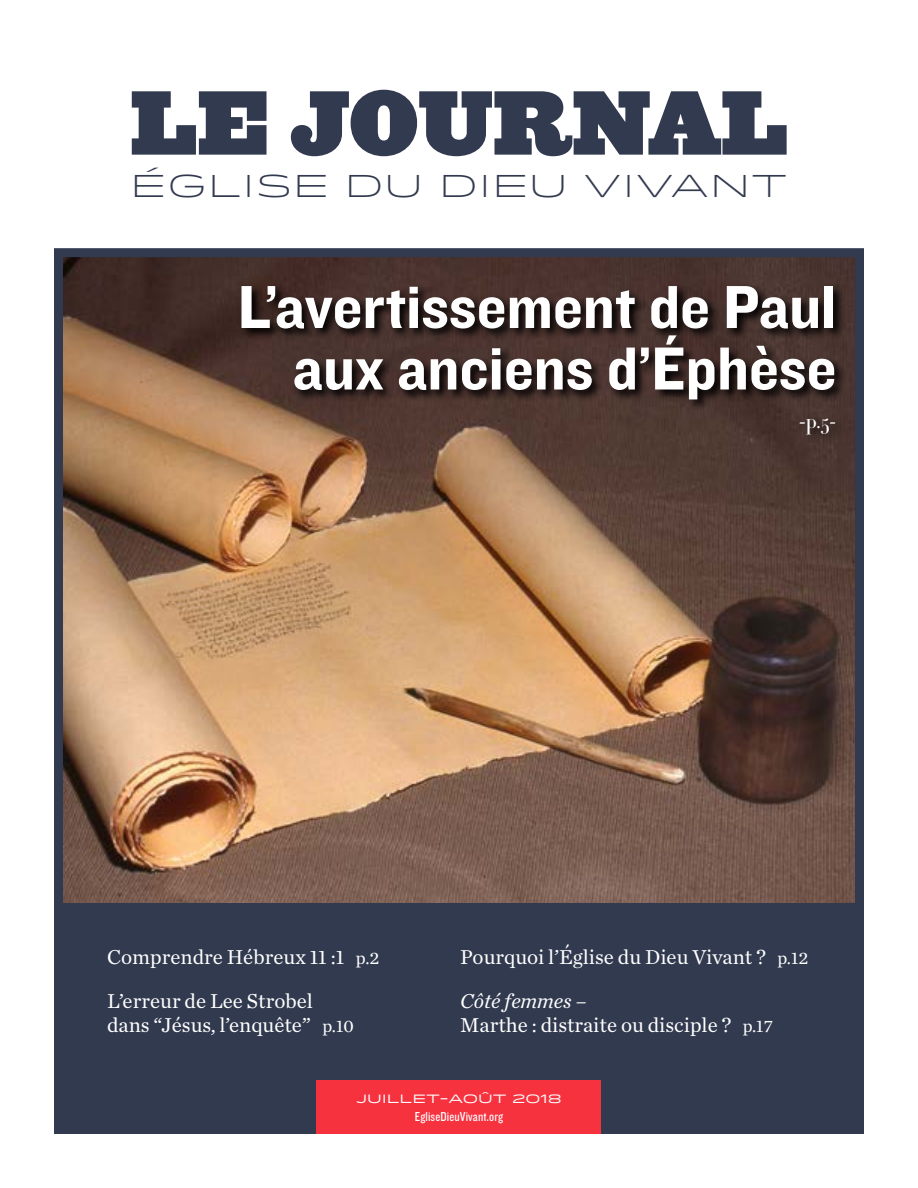
<style>
.page{position:relative;width:918px;height:1188px;background:#fff}
.page>*{position:absolute;margin:0;border:0;box-sizing:border-box;transform-origin:0 0}
.t1{font:900 84px "Ziggurat";color:#323a4f}
.t2{font:63px/61.5px "Knockout 51 Middleweight";color:#fff;text-align:right}
.t3{font:300 31.5px "Idlewild";letter-spacing:.02em;color:#323a4f}
.t4{font:21px/44.2px "Chronicle Text G1";color:#fff}
.t5{font:500 21px "HTF Didot M16";color:#fff}
.t6{font:13.5px "Knockout 29 Junior Ltweight";letter-spacing:.01em;color:#fff}
.t7{font:12px "Idlewild";color:#fff}
.s1{font-size:18px}
.s2{font-style:italic}
</style>
<div class="page">
<div style="left:54px;top:904px;width:810px;height:230px;background:#323a4f"></div>
<div style="left:317px;top:1080px;width:284px;height:54px;background:#f7323f"></div>
<img style="left:64px;top:258px;width:790px;height:644px">
<div style="left:54px;top:248px;width:810px;height:664px;border:9px solid #323a4f"></div>
<svg style="left:239px;top:283px;width:607px;height:128px;background:#382723"></svg>
<div style="left:798px;top:415px;width:49px;height:31px;background:#47332e"></div>
<h1 class="t1" style="left:130px;top:52px;width:659px">LE JOURNAL</h1>
<h3 class="t3" style="left:130px;top:162px;width:659px">ÉGLISE DU DIEU VIVANT</h3>
<h2 class="t2" style="left:238px;top:274px;width:600px">L’avertissement de Paul aux anciens d’Éphèse</h2>
<p class="t5" style="left:799px;top:405px;width:38px">-p.5-</p>
<p class="t4" style="left:107px;top:934px;width:274px">Comprendre Hébreux 11 :1 <span class="s1">p.2<br></span>L’erreur de Lee Strobel</p>
<p class="t4" style="left:107px;top:1002px;width:248px">dans “Jésus, l’enquête” <span class="s1">p.10</span></p>
<p class="t4" style="left:460px;top:934px;width:349px">Pourquoi l’Église du Dieu Vivant ? <span class="s1">p.12<br></span><span class="s2">Côté femmes –</span></p>
<p class="t4" style="left:460px;top:1002px;width:314px">Marthe : distraite ou disciple ? <span class="s1">p.17</span></p>
<p class="t7" style="left:356px;top:1090px;width:207px">JUILLET-AOÛT 2018</p>
<p class="t6" style="left:415px;top:1108px;width:90px">EgliseDieuVivant.org</p>
</div>
